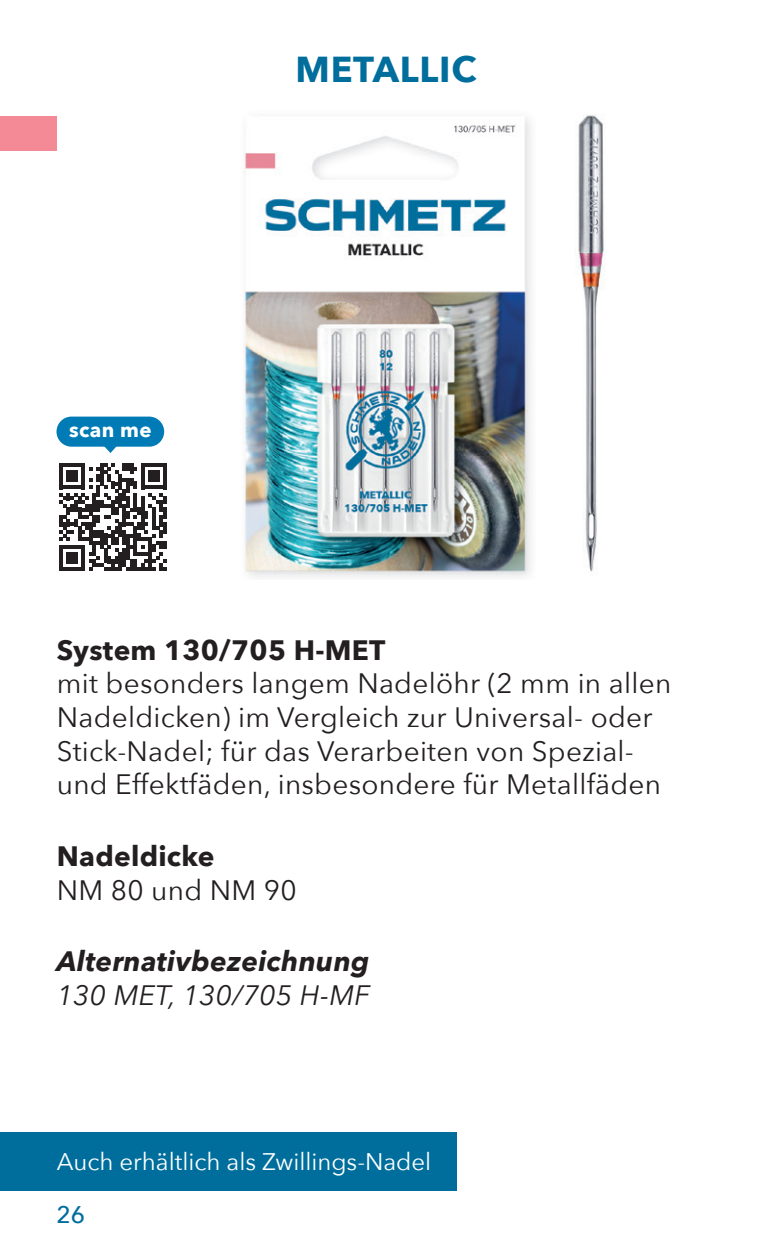
<style>
.page{position:relative;width:772px;height:1248px;background:#fff}
.page>*{position:absolute;margin:0;border:0;box-sizing:border-box;transform-origin:0 0}
.t1{font:700 36px "Avenir Next";letter-spacing:.02em;color:#006e9d}
.t2{font:28px/33.6px "Avenir Next";letter-spacing:.01em;color:#231f20}
.t3{font:700 28px "Avenir Next";letter-spacing:.01em;color:#231f20}
.t4{font:italic 700 28px "Avenir Next";letter-spacing:.01em;color:#231f20}
.t5{font:italic 28px "Avenir Next";letter-spacing:.01em;color:#231f20}
.t6{font:24px "Avenir Next";color:#fff}
.t7{font:500 24px "Avenir Next";color:#006e9d}
.t8{font:700 20.4px "Avenir Next";letter-spacing:.02em;color:#fff}
</style>
<div class="page">
<svg style="left:59px;top:463px;width:108px;height:107px"></svg>
<div style="left:56px;top:416px;width:108px;height:30px;background:#007bb6;border-radius:15px"></div>
<svg style="left:102px;top:446px;width:16px;height:7px"></svg>
<img style="left:243px;top:115px;width:361px;height:463px">
<div style="left:0;top:117px;width:57px;height:34px;background:#f38a95"></div>
<div style="left:0;top:1132px;width:456px;height:59px;background:#006e9d"></div>
<p class="t8" style="left:69px;top:412px;width:84px">scan me</p>
<p class="t1" style="left:295px;top:38px;width:182px">METALLIC</p>
<p class="t3" style="left:57px;top:625px;width:330px">System 130/705 H-MET</p>
<p class="t2" style="left:57px;top:665px;width:615px">mit besonders langem Nadelöhr (2 mm in allen Nadeldicken) im Vergleich zur Universal- oder Stick-Nadel; für das Verarbeiten von Spezial&shy;und Effektfäden, insbesondere für Metallfäden</p>
<p class="t3" style="left:57px;top:831px;width:159px">Nadeldicke</p>
<p class="t2" style="left:57px;top:871px;width:241px">NM 80 und NM 90</p>
<p class="t4" style="left:57px;top:937px;width:314px">Alternativbezeichnung</p>
<p class="t5" style="left:57px;top:971px;width:314px">130 MET, 130/705 H-MF</p>
<p class="t6" style="left:57px;top:1140px;width:376px">Auch erhältlich als Zwillings-Nadel</p>
<p class="t7" style="left:56px;top:1194px;width:30px">26</p>
</div>
